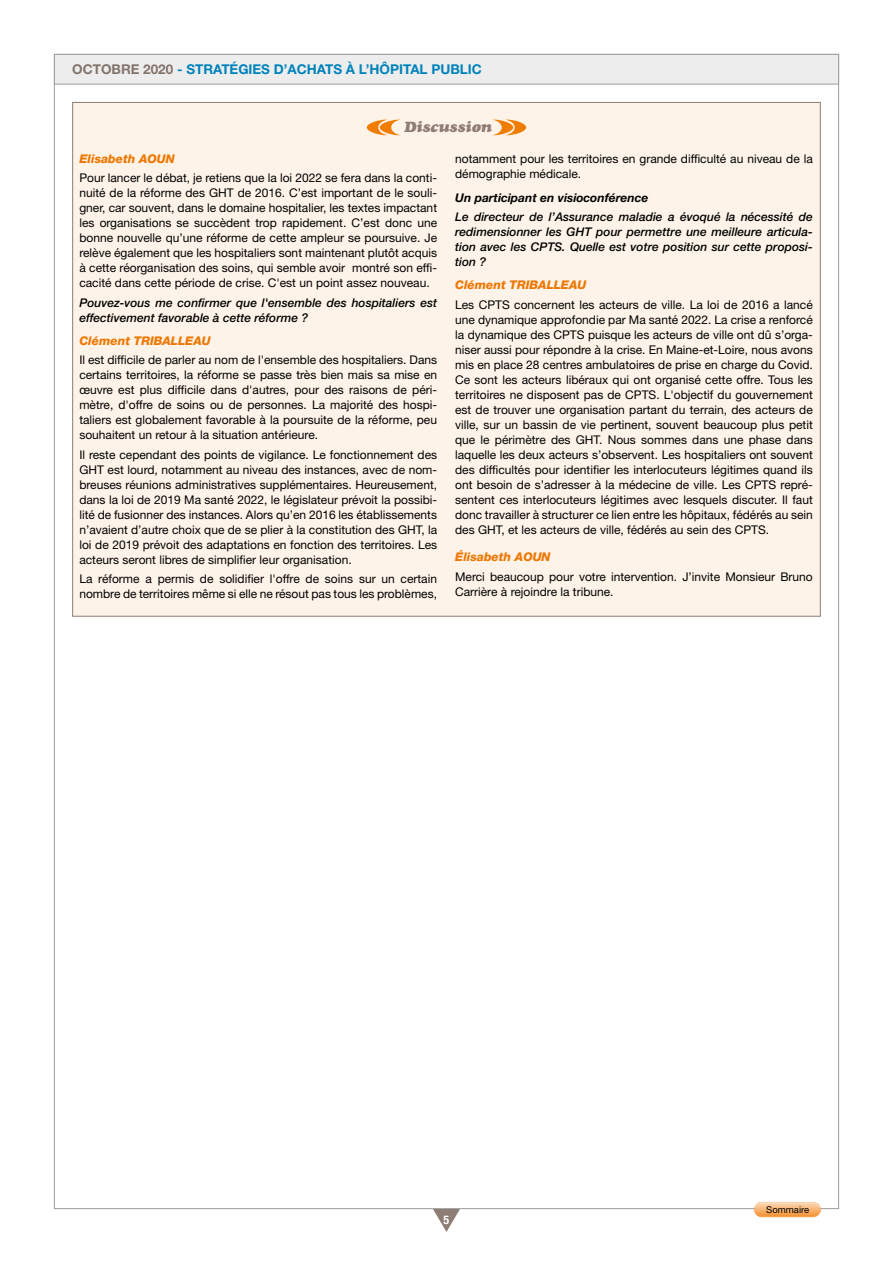
<style>
.page{position:relative;width:893px;height:1263px;background:#fff}
.page>*{position:absolute;margin:0;border:0;box-sizing:border-box;transform-origin:0 0}
.t1{font:italic 15px "Goudy Heavyface";color:#8d7d74}
.t2{font:700 13.5px "Helvetica Neue LT Std";color:#008ec9}
.t3{font:12px/15px "Helvetica Neue LT Std";color:#000;text-align:justify}
.t4{font:italic 500 12px/15px "Helvetica Neue LT Std";color:#000}
.t5{font:italic 800 12px "Helvetica Neue LT Std";color:#ef7d00}
.t6{font:italic 700 12px "Helvetica Neue LT Std";color:#000}
.t7{font:700 condensed 12px "Helvetica Neue";color:#fff}
.t8{font:9.45px "Helvetica Neue LT Std";color:#000}
.s1{color:#8d7d74}
</style>
<div class="page">
<div style="left:54px;top:54px;width:785px;height:30px;background:#ededed;border:1px solid #9d9d9c"></div>
<svg style="left:433px;top:1209px;width:27px;height:23px"></svg>
<div style="left:72px;top:102px;width:749px;height:515px;background:#fef3e8;border:1px solid #8d7d74"></div>
<svg style="left:367px;top:120px;width:33px;height:15px"></svg>
<svg style="left:493px;top:120px;width:33px;height:15px"></svg>
<svg style="left:754px;top:1202px;width:67px;height:15px"></svg>
<p class="t2" style="left:72px;top:61px;width:411px"><span class="s1">OCTOBRE 2020</span> - STRATÉGIES D’ACHATS À L’HÔPITAL PUBLIC</p>
<p class="t1" style="left:405px;top:118px;width:89px">Discussion</p>
<p class="t5" style="left:79px;top:152px;width:97px">Elisabeth AOUN</p>
<p class="t3" style="left:79px;top:170px;width:359px">Pour lancer le débat, je retiens que la loi 2022 se fera dans la conti&shy;nuité de la réforme des GHT de 2016. C’est important de le souli&shy;gner, car souvent, dans le domaine hospitalier, les textes impactant les organisations se succèdent trop rapidement. C’est donc une bonne nouvelle qu’une réforme de cette ampleur se poursuive. Je relève également que les hospitaliers sont maintenant plutôt acquis à cette réorganisation des soins, qui semble avoir montré son effi&shy;cacité dans cette période de crise. C'est un point assez nouveau.</p>
<p class="t4" style="left:79px;top:295px;width:359px">Pouvez-vous me confirmer que l'ensemble des hospitaliers est effectivement favorable à cette réforme ?</p>
<p class="t5" style="left:79px;top:334px;width:133px">Clément TRIBALLEAU</p>
<p class="t3" style="left:79px;top:352px;width:359px">Il est difficile de parler au nom de l'ensemble des hospitaliers. Dans certains territoires, la réforme se passe très bien mais sa mise en œuvre est plus difficile dans d'autres, pour des raisons de péri&shy;mètre, d'offre de soins ou de personnes. La majorité des hospi&shy;taliers est globalement favorable à la poursuite de la réforme, peu souhaitent un retour à la situation antérieure.</p>
<p class="t3" style="left:79px;top:447px;width:359px">Il reste cependant des points de vigilance. Le fonctionnement des GHT est lourd, notamment au niveau des instances, avec de nom&shy;breuses réunions administratives supplémentaires. Heureusement, dans la loi de 2019 Ma santé 2022, le législateur prévoit la possibi&shy;lité de fusionner des instances. Alors qu’en 2016 les établissements n’avaient d’autre choix que de se plier à la constitution des GHT, la loi de 2019 prévoit des adaptations en fonction des territoires. Les acteurs seront libres de simplifier leur organisation.</p>
<p class="t3" style="left:79px;top:571px;width:359px">La réforme a permis de solidifier l'offre de soins sur un certain nombre de territoires même si elle ne résout pas tous les problèmes,</p>
<p class="t3" style="left:455px;top:151px;width:359px">notamment pour les territoires en grande difficulté au niveau de la démographie médicale.</p>
<p class="t6" style="left:455px;top:190px;width:195px">Un participant en visioconférence</p>
<p class="t4" style="left:455px;top:209px;width:359px;text-align:justify">Le directeur de l’Assurance maladie a évoqué la nécessité de redimensionner les GHT pour permettre une meilleure articula&shy;tion avec les CPTS. Quelle est votre position sur cette proposi&shy;tion ?</p>
<p class="t5" style="left:455px;top:278px;width:133px">Clément TRIBALLEAU</p>
<p class="t3" style="left:455px;top:297px;width:359px">Les CPTS concernent les acteurs de ville. La loi de 2016 a lancé une dynamique approfondie par Ma santé 2022. La crise a renforcé la dynamique des CPTS puisque les acteurs de ville ont dû s’orga&shy;niser aussi pour répondre à la crise. En Maine-et-Loire, nous avons mis en place 28 centres ambulatoires de prise en charge du Covid.<br>Ce sont les acteurs libéraux qui ont organisé cette offre. Tous les territoires ne disposent pas de CPTS. L'objectif du gouvernement est de trouver une organisation partant du terrain, des acteurs de ville, sur un bassin de vie pertinent, souvent beaucoup plus petit que le périmètre des GHT. Nous sommes dans une phase dans laquelle les deux acteurs s’observent. Les hospitaliers ont souvent des difficultés pour identifier les interlocuteurs légitimes quand ils ont besoin de s’adresser à la médecine de ville. Les CPTS repré&shy;sentent ces interlocuteurs légitimes avec lesquels discuter. Il faut donc travailler à structurer ce lien entre les hôpitaux, fédérés au sein des GHT, et les acteurs de ville, fédérés au sein des CPTS.</p>
<p class="t5" style="left:455px;top:550px;width:97px">Élisabeth AOUN</p>
<p class="t3" style="left:455px;top:569px;width:359px">Merci beaucoup pour votre intervention. J’invite Monsieur Bruno<br>Carrière à rejoindre la tribune.</p>
<p class="t8" style="left:766px;top:1204px;width:44px">Sommaire</p>
<p class="t7" style="left:443px;top:1209px;width:7px">5</p>
</div>
